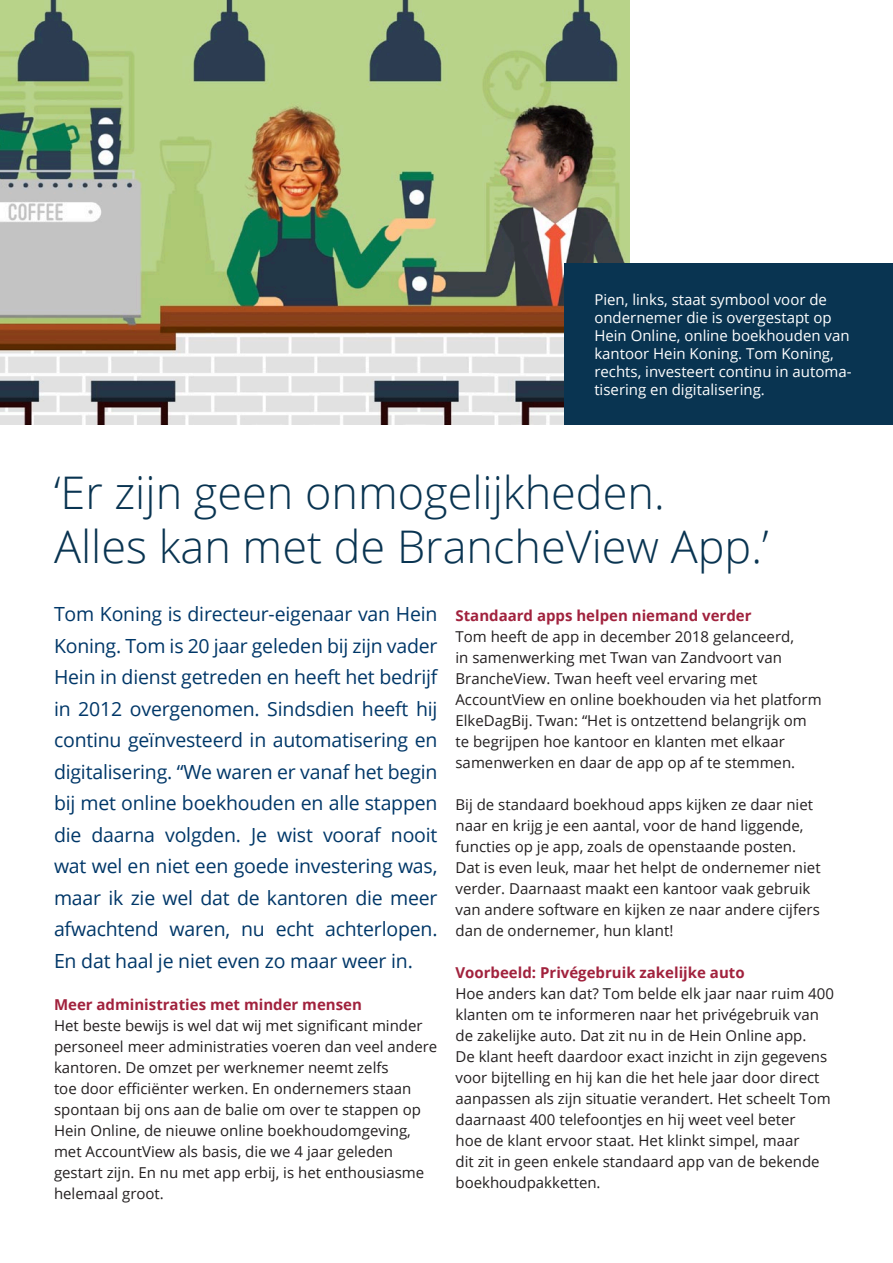
<style>
.page{position:relative;width:893px;height:1263px;background:#fff}
.page>*{position:absolute;margin:0;border:0;box-sizing:border-box;transform-origin:0 0}
.t1{font:300 45px/54px "Open Sans";color:#093451}
.t2{font:19.5px/31.5px "Open Sans";letter-spacing:-.01em;color:#003768;text-align:justify}
.t3{font:15px/21px "Open Sans";color:#231f20}
.t4{font:15px/18px "Open Sans";color:#fff}
.t5{font:700 15px "Open Sans";color:#a1223d}
</style>
<div class="page">
<img style="left:0;top:0;width:629px;height:425px">
<div style="left:565px;top:264px;width:328px;height:161px;background:#093451"></div>
<p class="t4" style="left:594px;top:290px;width:259px">Pien, links, staat symbool voor de ondernemer die is overgestapt op Hein Online, online boekhouden van kantoor Hein Koning. Tom Koning, rechts, investeert continu in automa&shy;tisering en digitalisering.</p>
<h1 class="t1" style="left:54px;top:464px;width:716px">‘Er zijn geen onmogelijkheden.<br>Alles kan met de BrancheView App.’</h1>
<p class="t2" style="left:54px;top:598px;width:385px">Tom Koning is directeur-eigenaar van Hein Koning. Tom is 20 jaar geleden bij zijn vader Hein in dienst getreden en heeft het bedrijf in 2012 overgenomen. Sindsdien heeft hij continu geïnvesteerd in automatisering en digitalisering. “We waren er vanaf het begin bij met online boekhouden en alle stappen die daarna volgden. Je wist vooraf nooit wat wel en niet een goede investering was, maar ik zie wel dat de kantoren die meer afwachtend waren, nu echt achterlopen.<br>En dat haal je niet even zo maar weer in.</p>
<p class="t5" style="left:54px;top:993px;width:309px">Meer administraties met minder mensen</p>
<p class="t3" style="left:54px;top:1014px;width:385px">Het beste bewijs is wel dat wij met significant minder personeel meer administraties voeren dan veel andere kantoren. De omzet per werknemer neemt zelfs<br>toe door efficiënter werken. En ondernemers staan spontaan bij ons aan de balie om over te stappen op Hein Online, de nieuwe online boekhoudomgeving, met AccountView als basis, die we 4 jaar geleden gestart zijn. En nu met app erbij, is het enthousiasme helemaal groot.</p>
<p class="t5" style="left:455px;top:605px;width:298px">Standaard apps helpen niemand verder</p>
<p class="t3" style="left:455px;top:626px;width:368px">Tom heeft de app in december 2018 gelanceerd,<br>in samenwerking met Twan van Zandvoort van BrancheView. Twan heeft veel ervaring met AccountView en online boekhouden via het platform ElkeDagBij. Twan: “Het is ontzettend belangrijk om te begrijpen hoe kantoor en klanten met elkaar samenwerken en daar de app op af te stemmen.</p>
<p class="t3" style="left:455px;top:794px;width:367px">Bij de standaard boekhoud apps kijken ze daar niet naar en krijg je een aantal, voor de hand liggende, functies op je app, zoals de openstaande posten.<br>Dat is even leuk, maar het helpt de ondernemer niet verder. Daarnaast maakt een kantoor vaak gebruik van andere software en kijken ze naar andere cijfers dan de ondernemer, hun klant!</p>
<p class="t5" style="left:455px;top:962px;width:291px">Voorbeeld: Privégebruik zakelijke auto</p>
<p class="t3" style="left:455px;top:983px;width:380px">Hoe anders kan dat? Tom belde elk jaar naar ruim 400 klanten om te informeren naar het privégebruik van de zakelijke auto. Dat zit nu in de Hein Online app.<br>De klant heeft daardoor exact inzicht in zijn gegevens voor bijtelling en hij kan die het hele jaar door direct aanpassen als zijn situatie verandert. Het scheelt Tom daarnaast 400 telefoontjes en hij weet veel beter<br>hoe de klant ervoor staat. Het klinkt simpel, maar<br>dit zit in geen enkele standaard app van de bekende boekhoudpakketten.</p>
</div>
